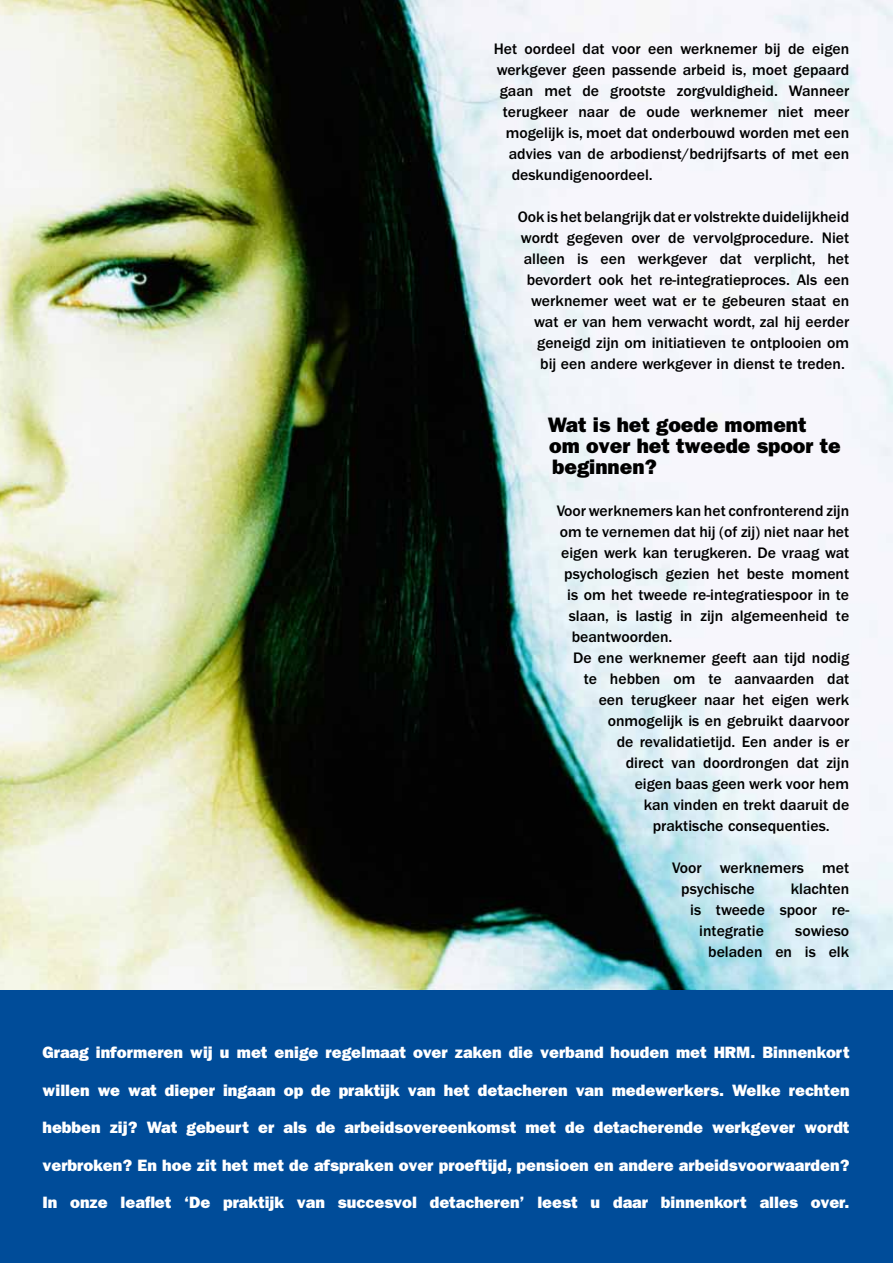
<style>
.page{position:relative;width:893px;height:1263px;background:#fff}
.page>*{position:absolute;margin:0;border:0;box-sizing:border-box;transform-origin:0 0}
.Standaard{font:800 21px/21px "Franklin Gothic";color:#000}
.Standaard-2{font:800 16.5px "Franklin Gothic";color:#fff}
.Standaard-3{font:500 15.75px/21px "Franklin Gothic";color:#000;text-align:right}
</style>
<div class="page">
<img style="left:0;top:0;width:893px;height:991px">
<div style="left:0;top:991px;width:893px;height:272px;background:#004c99"></div>
<p class="Standaard-3" style="left:494px;top:38px;width:357px">Het oordeel dat voor een werknemer bij de eigen</p>
<p class="Standaard-3" style="left:497px;top:59px;width:354px">werkgever geen passende arbeid is, moet gepaard</p>
<p class="Standaard-3" style="left:500px;top:80px;width:351px">gaan met de grootste zorgvuldigheid. Wanneer</p>
<p class="Standaard-3" style="left:503px;top:101px;width:348px">terugkeer naar de oude werknemer niet meer</p>
<p class="Standaard-3" style="left:506px;top:122px;width:345px">mogelijk is, moet dat onderbouwd worden met een</p>
<p class="Standaard-3" style="left:509px;top:143px;width:342px">advies van de arbodienst/bedrijfsarts of met een</p>
<p class="Standaard-3" style="left:512px;top:164px;width:143px">deskundigenoordeel.</p>
<p class="Standaard-3" style="left:518px;top:206px;width:333px">Ook is het belangrijk dat er volstrekte duidelijkheid wordt gegeven over de vervolgprocedure. Niet alleen is een werkgever dat verplicht, het bevordert ook het re-integratieproces. Als een werknemer weet wat er te gebeuren staat en wat er van hem verwacht wordt, zal hij eerder geneigd zijn om initiatieven te ontplooien om bij een andere werkgever in dienst te treden.</p>
<p class="Standaard" style="left:548px;top:414px;width:295px">Wat is het goede moment om over het tweede spoor te beginnen?</p>
<p class="Standaard-3" style="left:557px;top:500px;width:294px">Voor werknemers kan het confronterend zijn</p>
<p class="Standaard-3" style="left:560px;top:521px;width:291px">om te vernemen dat hij (of zij) niet naar het</p>
<p class="Standaard-3" style="left:561px;top:542px;width:290px">eigen werk kan terugkeren. De vraag wat</p>
<p class="Standaard-3" style="left:564px;top:563px;width:286px">psychologisch gezien het beste moment</p>
<p class="Standaard-3" style="left:567px;top:584px;width:283px">is om het tweede re-integratiespoor in te</p>
<p class="Standaard-3" style="left:569px;top:605px;width:282px">slaan, is lastig in zijn algemeenheid te</p>
<p class="Standaard-3" style="left:572px;top:626px;width:102px">beantwoorden.</p>
<p class="Standaard-3" style="left:573px;top:647px;width:277px">De ene werknemer geeft aan tijd nodig</p>
<p class="Standaard-3" style="left:584px;top:668px;width:267px">te hebben om te aanvaarden dat</p>
<p class="Standaard-3" style="left:599px;top:689px;width:252px">een terugkeer naar het eigen werk</p>
<p class="Standaard-3" style="left:608px;top:710px;width:243px">onmogelijk is en gebruikt daarvoor</p>
<p class="Standaard-3" style="left:617px;top:731px;width:234px">de revalidatietijd. Een ander is er</p>
<p class="Standaard-3" style="left:626px;top:752px;width:225px">direct van doordrongen dat zijn</p>
<p class="Standaard-3" style="left:635px;top:773px;width:216px">eigen baas geen werk voor hem</p>
<p class="Standaard-3" style="left:644px;top:794px;width:207px">kan vinden en trekt daaruit de</p>
<p class="Standaard-3" style="left:653px;top:815px;width:178px">praktische consequenties.</p>
<p class="Standaard-3" style="left:681px;top:857px;width:169px;text-align:left;text-indent:-9px">Voor werknemers met psychische</p>
<p class="Standaard-3" style="left:791px;top:878px;width:60px">klachten</p>
<p class="Standaard-3" style="left:690px;top:899px;width:160px">is tweede spoor re-</p>
<p class="Standaard-3" style="left:699px;top:920px;width:66px">integratie</p>
<p class="Standaard-3" style="left:708px;top:920px;width:143px">sowieso<br>beladen en is elk</p>
<p class="Standaard-2" style="left:43px;top:1043px;width:809px">Graag informeren wij u met enige regelmaat over zaken die verband houden met HRM. Binnenkort</p>
<p class="Standaard-2" style="left:43px;top:1080px;width:808px">willen we wat dieper ingaan op de praktijk van het detacheren van medewerkers. Welke rechten</p>
<p class="Standaard-2" style="left:43px;top:1118px;width:808px">hebben zij? Wat gebeurt er als de arbeidsovereenkomst met de detacherende werkgever wordt</p>
<p class="Standaard-2" style="left:43px;top:1155px;width:808px">verbroken? En hoe zit het met de afspraken over proeftijd, pensioen en andere arbeidsvoorwaarden?</p>
<p class="Standaard-2" style="left:43px;top:1193px;width:808px">In onze leaflet ‘De praktijk van succesvol detacheren’ leest u daar binnenkort alles over.</p>
</div>
